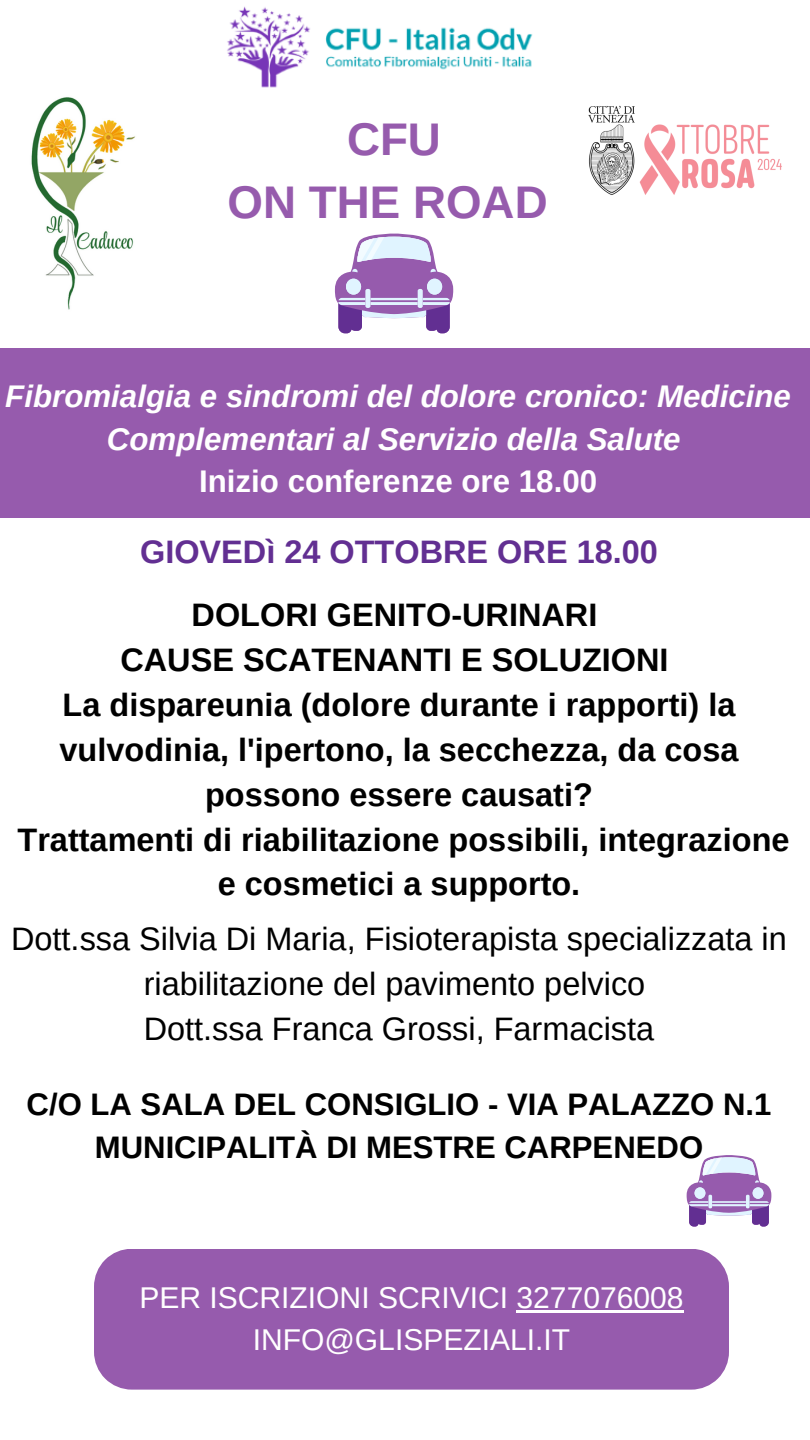
<style>
.page{position:relative;width:810px;height:1440px;background:#fff}
.page>*{position:absolute;margin:0;border:0;box-sizing:border-box;transform-origin:0 0}
.t1{font:700 45.7px/63.3px "Arimo";color:#965bad;text-align:center}
.t2{font:700 32.5px/44.9px "Arimo";color:#000;text-align:center}
.t3{font:32.5px/44.9px "Arimo";color:#000;text-align:center}
.t4{font:700 32.5px "Arimo";color:#622f92}
.t5{font:italic 700 31.3px/42.9px "Arimo";color:#fff;text-align:center}
.t6{font:700 31.3px "Arimo";color:#fff}
.t7{font:700 31.1px/43px "Arimo";color:#000;text-align:center}
.t8{font:30px/42px "Arimo";color:#fff;text-align:center}
</style>
<div class="page">
<div style="left:0;top:349px;width:810px;height:169px;background:#965bad"></div>
<svg style="left:687px;top:1155px;width:84px;height:72px"></svg>
<div style="left:94px;top:1249px;width:635px;height:141px;background:#965bad"></div>
<hr style="left:517px;top:1310px;width:167px;height:3px;background:#fff">
<img style="left:31px;top:97px;width:105px;height:213px">
<img style="left:227px;top:6px;width:306px;height:82px">
<img style="left:588px;top:105px;width:194px;height:90px">
<svg style="left:335px;top:233px;width:118px;height:100px"></svg>
<h2 class="t1" style="left:228px;top:107px;width:322px">CFU<br>ON THE ROAD</h2>
<p class="t5" style="left:5px;top:374px;width:787px">Fibromialgia e sindromi del dolore cronico: Medicine<br>Complementari al Servizio della Salute</p>
<p class="t6" style="left:199px;top:464px;width:400px">Inizio conferenze ore 18.00</p>
<p class="t4" style="left:140px;top:533px;width:519px">GIOVEDì 24 OTTOBRE ORE 18.00</p>
<p class="t2" style="left:18px;top:593px;width:774px">DOLORI GENITO-URINARI<br>CAUSE SCATENANTI E SOLUZIONI<br>La dispareunia (dolore durante i rapporti) la vulvodinia, l'ipertono, la secchezza, da cosa possono essere causati?<br>Trattamenti di riabilitazione possibili, integrazione e cosmetici a supporto.</p>
<p class="t3" style="left:11px;top:917px;width:777px">Dott.ssa Silvia Di Maria, Fisioterapista specializzata in riabilitazione del pavimento pelvico</p>
<h1 class="t3" style="left:144px;top:1006px;width:512px">Dott.ssa Franca Grossi, Farmacista</h1>
<p class="t7" style="left:27px;top:1083px;width:746px">C/O LA SALA DEL CONSIGLIO - VIA PALAZZO N.1<br>MUNICIPALITÀ DI MESTRE CARPENEDO</p>
<h4 class="t8" style="left:139px;top:1277px;width:546px">PER ISCRIZIONI SCRIVICI 3277076008<br>INFO@GLISPEZIALI.IT</h4>
</div>
